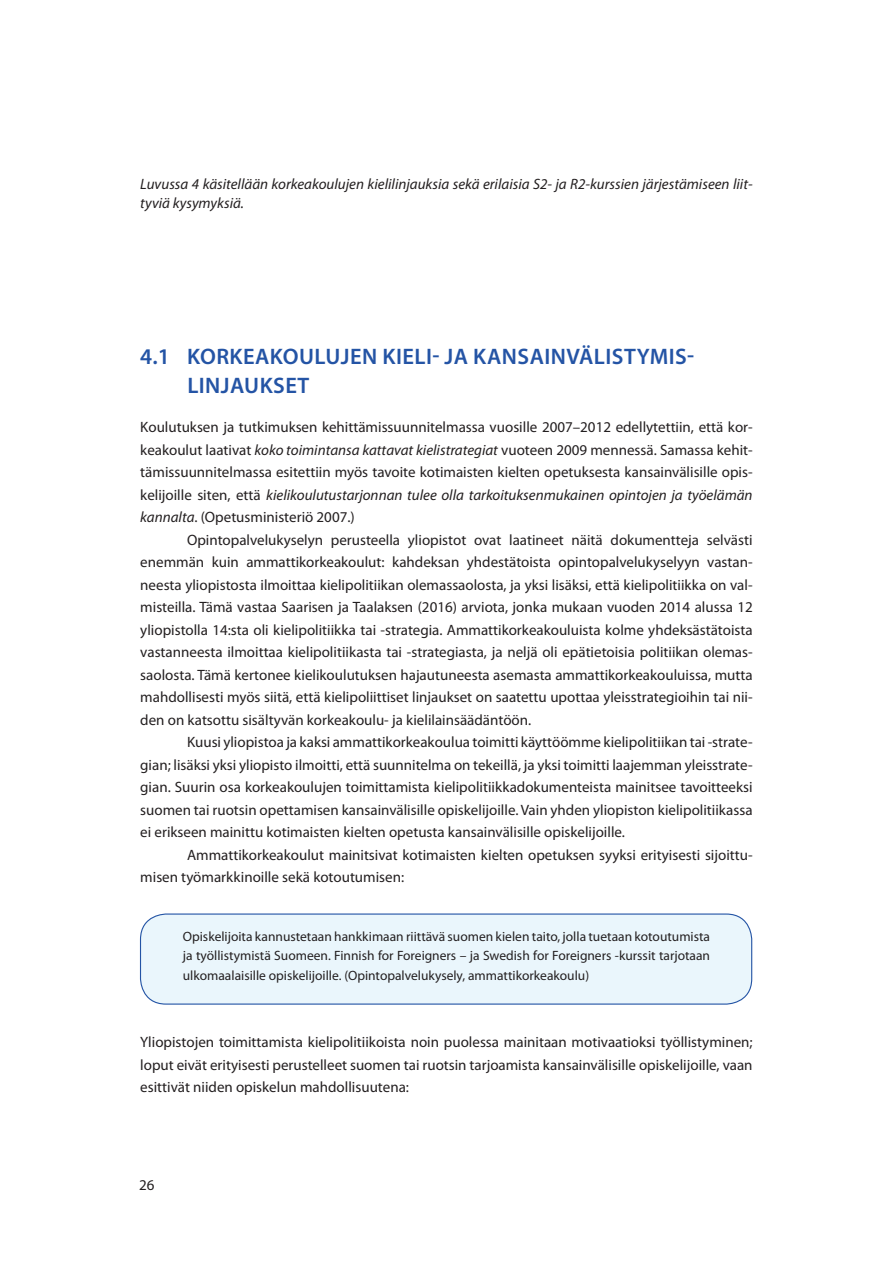
<style>
.page{position:relative;width:893px;height:1263px;background:#fff}
.page>*{position:absolute;margin:0;border:0;box-sizing:border-box;transform-origin:0 0}
.t1{font:600 22.5px "Myriad Pro";letter-spacing:.02em;color:#2454a5}
.t2{font:15px/22.5px "Myriad Pro";color:#231f20;text-align:justify}
.t3{font:italic 15px/19.5px "Myriad Pro";color:#231f20}
.t4{font:13.5px/19.5px "Myriad Pro";color:#231f20;text-align:justify}
.s1{font-style:italic}
</style>
<div class="page">
<div style="left:140px;top:914px;width:612px;height:90px;background:#eaf6fc;border-radius:26px"></div>
<div style="left:140px;top:913px;width:612px;height:92px;border:1px solid #2454a5;border-radius:26px"></div>
<p class="t3" style="left:140px;top:174px;width:614px">Luvussa 4 käsitellään korkeakoulujen kielilinjauksia sekä erilaisia S2- ja R2-kurssien järjestämiseen liit&shy;tyviä kysymyksiä.</p>
<h1 class="t1" style="left:140px;top:342px;width:173px">4.1 KORKEAKOULU</h1>
<h1 class="t1" style="left:341px;top:342px;width:52px">JEN KIELI</h1>
<h1 class="t1" style="left:432px;top:342px;width:159px">- JA KANSAINVÄLIST</h1>
<h1 class="t1" style="left:637px;top:342px;width:59px">YMIS-</h1>
<h1 class="t1" style="left:187px;top:371px;width:71px">LI NJAUKSET</h1>
<p class="t2" style="left:140px;top:416px;width:614px">Koulutuksen ja tutkimuksen kehittämissuunnitelmassa vuosille 2007–2012 edellytettiin, että kor&shy;keakoulut laativat <span class="s1">koko toimintansa kattavat kielistrategiat</span> vuoteen 2009 mennessä. Samassa kehit&shy;tämissuunnitelmassa esitettiin myös tavoite kotimaisten kielten opetuksesta kansainvälisille opis&shy;kelijoille siten, että <span class="s1">kielikoulutustarjonnan tulee olla tarkoituksenmukainen opintojen ja työelämän kannalta</span>. (Opetusministeriö 2007.)</p>
<p class="t2" style="left:140px;top:528px;width:614px;text-indent:47px">Opintopalvelukyselyn perusteella yliopistot ovat laatineet näitä dokumentteja selvästi enemmän kuin ammattikorkeakoulut: kahdeksan yhdestätoista opintopalvelukyselyyn vastan&shy;neesta yliopistosta ilmoittaa kielipolitiikan olemassaolosta, ja yksi lisäksi, että kielipolitiikka on val&shy;misteilla. Tämä vastaa Saarisen ja Taalaksen (2016) arviota, jonka mukaan vuoden 2014 alussa 12 yliopistolla 14:sta oli kielipolitiikka tai -strategia. Ammattikorkeakouluista kolme yhdeksästätoista vastanneesta ilmoittaa kielipolitiikasta tai -strategiasta, ja neljä oli epätietoisia politiikan olemas&shy;saolosta. Tämä kertonee kielikoulutuksen hajautuneesta asemasta ammattikorkeakouluissa, mutta mahdollisesti myös siitä, että kielipoliittiset linjaukset on saatettu upottaa yleisstrategioihin tai nii&shy;den on katsottu sisältyvän korkeakoulu- ja kielilainsäädäntöön.</p>
<p class="t2" style="left:140px;top:731px;width:614px;text-indent:47px">Kuusi yliopistoa ja kaksi ammattikorkeakoulua toimitti käyttöömme kielipolitiikan tai -strate&shy;gian; lisäksi yksi yliopisto ilmoitti, että suunnitelma on tekeillä, ja yksi toimitti laajemman yleisstrate&shy;gian. Suurin osa korkeakoulujen toimittamista kielipolitiikkadokumenteista mainitsee tavoitteeksi suomen tai ruotsin opettamisen kansainvälisille opiskelijoille. Vain yhden yliopiston kielipolitiikassa ei erikseen mainittu kotimaisten kielten opetusta kansainvälisille opiskelijoille.</p>
<p class="t2" style="left:140px;top:843px;width:614px;text-indent:47px">Ammattikorkeakoulut mainitsivat kotimaisten kielten opetuksen syyksi erityisesti sijoittu&shy;misen työmarkkinoille sekä kotoutumisen:</p>
<p class="t4" style="left:183px;top:926px;width:529px">Opiskelijoita kannustetaan hankkimaan riittävä suomen kielen taito, jolla tuetaan kotoutumista ja työllistymistä Suomeen. Finnish for Foreigners – ja Swedish for Foreigners -kurssit tarjotaan ulkomaalaisille opiskelijoille. (Opintopalvelukysely, ammattikorkeakoulu)</p>
<p class="t2" style="left:140px;top:1031px;width:614px">Yliopistojen toimittamista kielipolitiikoista noin puolessa mainitaan motivaatioksi työllistyminen; loput eivät erityisesti perustelleet suomen tai ruotsin tarjoamista kansainvälisille opiskelijoille, vaan esittivät niiden opiskelun mahdollisuutena:</p>
<p class="t2" style="left:139px;top:1174px;width:17px">26</p>
</div>
